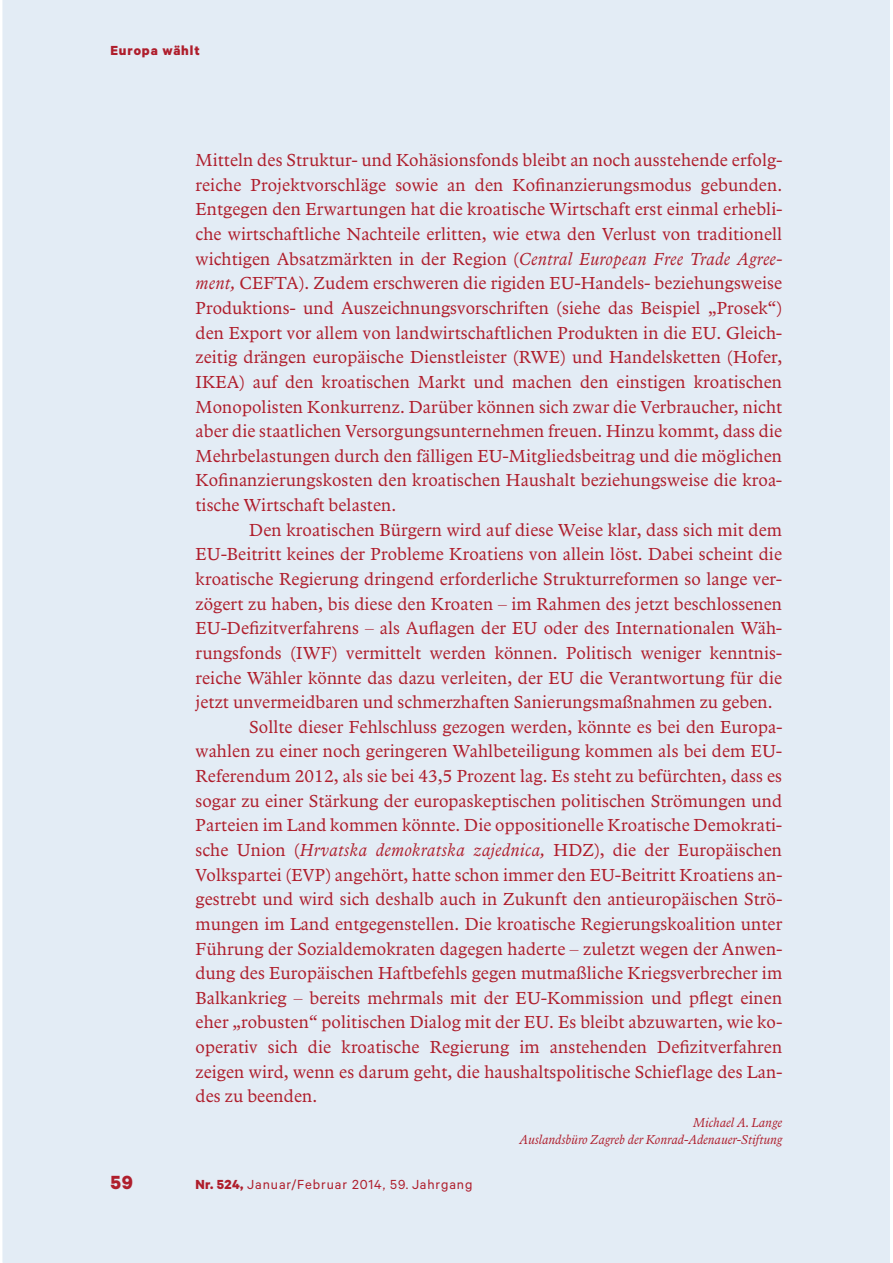
<style>
.page{position:relative;width:893px;height:1263px;background:#fff}
.page>*{position:absolute;margin:0;border:0;box-sizing:border-box;transform-origin:0 0}
.t1{font:700 21.45px "Calibre";color:#af1e2c}
.t2{font:18px/24.6px "Arbesco DT";letter-spacing:.005em;color:#af1e2c;text-align:justify}
.t3{font:14.85px "Calibre";letter-spacing:.06em;color:#af1e2c}
.t4{font:700 14.85px "Calibre";letter-spacing:.06em;color:#af1e2c}
.t5{font:italic 13.2px/17.1px "Arbesco DT";letter-spacing:.005em;color:#af1e2c;text-align:right}
.s1{font-style:italic}
.s2{font-weight:700}
</style>
<div class="page">
<div style="left:3px;top:0;width:887px;height:1263px;background:#e3ecf5"></div>
<p class="t4" style="left:110px;top:42px;width:91px">Europa wählt</p>
<p class="t2" style="left:195px;top:149px;width:588px">Mitteln des Struktur- und Kohäsionsfonds bleibt an noch ausstehende erfolg&shy;reiche Projektvorschläge sowie an den Kofinanzierungsmodus gebunden.<br>Entgegen den Erwartungen hat die kroatische Wirtschaft erst einmal erhebli&shy;che wirtschaftliche Nachteile erlitten, wie etwa den Verlust von traditionell wichtigen Absatzmärkten in der Region (<span class="s1">Central European Free Trade Agree&shy;ment,</span> CEFTA). Zudem erschweren die rigiden EU-Handels- beziehungsweise Produktions- und Auszeichnungsvorschriften (siehe das Beispiel „Prosek“) den Export vor allem von landwirtschaftlichen Produkten in die EU. Gleich&shy;zeitig drängen europäische Dienstleister (RWE) und Handelsketten (Hofer, IKEA) auf den kroatischen Markt und machen den einstigen kroatischen Mono polisten Konkurrenz. Darüber können sich zwar die Verbraucher, nicht aber die staatlichen Versorgungs unternehmen freuen. Hinzu kommt, dass die Mehrbelastungen durch den fälligen EU-Mitgliedsbeitrag und die möglichen Kofinanzierungskosten den kroatischen Haushalt beziehungsweise die kroa&shy;tische Wirtschaft belasten.</p>
<p class="t2" style="left:249px;top:519px;width:534px">Den kroatischen Bürgern wird auf diese Weise klar, dass sich mit dem</p>
<p class="t2" style="left:195px;top:543px;width:588px">EU-Beitritt keines der Probleme Kroatiens von allein löst. Dabei scheint die</p>
<p class="t2" style="left:195px;top:568px;width:588px">kroatische Regierung dringend erforderliche Strukturreformen so lange ver-</p>
<p class="t2" style="left:195px;top:593px;width:588px">zögert zu haben, bis diese den Kroaten – im Rahmen des jetzt beschlossenen</p>
<p class="t2" style="left:195px;top:617px;width:588px">EU- Defizitverfahrens – als Auflagen der EU oder des Internationalen Wäh-</p>
<p class="t2" style="left:195px;top:642px;width:588px">rungsfonds (IWF) vermittelt werden können. Politisch weniger kenntnis-</p>
<p class="t2" style="left:195px;top:666px;width:588px">reiche Wähler könnte das dazu verleiten, der EU die Verantwortung für die</p>
<p class="t2" style="left:195px;top:691px;width:579px">jetzt unvermeidbaren und schmerzhaften Sanierungsmaßnahmen zu geben.</p>
<p class="t2" style="left:249px;top:716px;width:534px">Sollte dieser Fehlschluss gezogen werden, könnte es bei den Europa-</p>
<p class="t2" style="left:195px;top:740px;width:588px">wahlen zu einer noch geringeren Wahlbeteiligung kommen als bei dem EU-</p>
<p class="t2" style="left:195px;top:765px;width:588px">Referendum 2012, als sie bei 43,5 Prozent lag. Es steht zu befürchten, dass es</p>
<p class="t2" style="left:195px;top:790px;width:588px">sogar zu einer Stärkung der europaskeptischen politischen Strömungen und</p>
<p class="t2" style="left:195px;top:814px;width:588px">Parteien im Land kommen könnte. Die oppositionelle Kroatische Demokrati-</p>
<p class="t2" style="left:195px;top:839px;width:588px">sche Union (<span class="s1">Hrvatska demokratska zajednica,</span> HDZ), die der Europäischen</p>
<p class="t2" style="left:195px;top:864px;width:588px">Volks partei (EVP) angehört, hatte schon immer den EU-Beitritt Kroatiens an-</p>
<p class="t2" style="left:195px;top:888px;width:588px">gestrebt und wird sich deshalb auch in Zukunft den antieuropäischen Strö-</p>
<p class="t2" style="left:195px;top:913px;width:588px">mungen im Land entgegenstellen. Die kroatische Regierungs koalition unter</p>
<p class="t2" style="left:195px;top:937px;width:588px">Führung der Sozialdemokraten dagegen haderte – zuletzt wegen der Anwen-</p>
<p class="t2" style="left:195px;top:962px;width:588px">dung des Europäischen Haftbefehls gegen mutmaßliche Kriegsverbrecher im</p>
<p class="t2" style="left:195px;top:987px;width:588px">Balkankrieg – bereits mehrmals mit der EU-Kommission und pflegt einen</p>
<p class="t2" style="left:195px;top:1011px;width:588px">eher „robusten“ politischen Dialog mit der EU. Es bleibt abzuwarten, wie ko-</p>
<p class="t2" style="left:195px;top:1036px;width:588px">operativ sich die kroatische Regierung im anstehenden Defizit verfahren</p>
<p class="t2" style="left:195px;top:1061px;width:588px">zeigen wird, wenn es darum geht, die haushaltspolitische Schieflage des Lan-</p>
<p class="t2" style="left:195px;top:1085px;width:123px">des zu beenden.</p>
<p class="t5" style="left:519px;top:1115px;width:264px">Michael A. Lange<br>Auslandsbüro Zagreb der Konrad-Adenauer-Stiftung</p>
<p class="t1" style="left:110px;top:1169px;width:24px">59</p>
<p class="t3" style="left:195px;top:1179px;width:278px"><span class="s2">Nr. 524,</span> Januar/Februar 2014, 59. Jahrgang</p>
</div>
